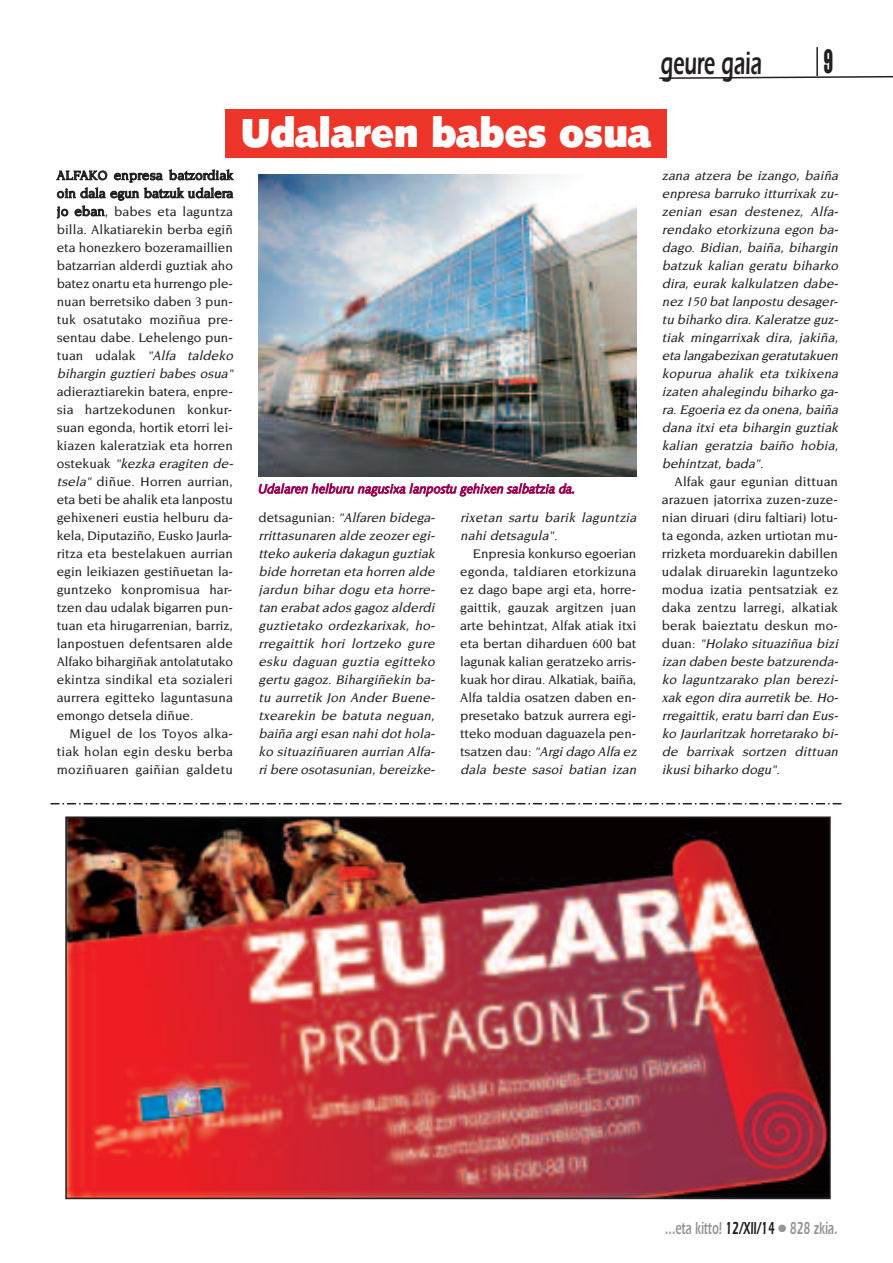
<style>
.page{position:relative;width:893px;height:1263px;background:#fff}
.page>*{position:absolute;margin:0;border:0;box-sizing:border-box;transform-origin:0 0}
.t1{font:900 40.5px "Syntax";color:#fff;scale:.93 1}
.t2{font:600 33px "Itc Eras";color:#231f20;scale:.6 1}
.t3{font:extra-condensed 33px "Helvetica";color:#231f20;scale:.6 1}
.t4{font:600 18px "Itc Eras";color:#939598;scale:.6 1}
.t5{font:500 13.5px/18px "Novarese";color:#231f20}
.t6{font:italic 500 13.5px/18px "Novarese";letter-spacing:.01em;color:#231f20}
.t7{font:italic 12.75px "Syntax";color:#9d0151}
.s1{font-style:italic}
.s2{font-style:normal}
.s3{color:#231f20}
</style>
<div class="page">
<hr style="left:816px;top:47px;width:2px;height:29px;background:#231f20">
<svg style="left:659px;top:75px;width:234px;height:4px"></svg>
<svg style="left:51px;top:803px;width:790px;height:1px"></svg>
<img style="left:259px;top:174px;width:378px;height:303px">
<img style="left:68px;top:819px;width:760px;height:377px">
<div style="left:65px;top:816px;width:766px;height:383px;border:2px solid #231f20"></div>
<div style="left:225px;top:109px;width:442px;height:49px;background:#ee3529"></div>
<h2 class="t2" style="left:661px;top:52px;width:170px">geure gaia</h2>
<h2 class="t3" style="left:824px;top:49px;width:17px">9</h2>
<p class="t5" style="left:57px;top:167px;width:180px">ALFAKO enpresa batzordiak oin dala egun batzuk udalera jo eban, babes eta laguntza billa. Alkatiarekin berba egiñ eta honezkero bozeramaillien batzarrian alderdi guztiak aho batez onartu eta hurrengo ple&shy;nuan berretsiko daben 3 pun&shy;tuk osatutako moziñua pre&shy;sentau dabe. Lehelengo pun&shy;tuan udalak <span class="s1">"Alfa taldeko bihargin guztieri babes osua"</span></p>
<p class="t5" style="left:57px;top:383px;width:180px">adieraztiarekin batera, enpre&shy;sia hartzekodunen konkur&shy;suan egonda, hortik etorri lei&shy;kiazen kaleratziak eta horren ostekuak <span class="s1">"kezka eragiten de&shy;tsela"</span> diñue. Horren aurrian, eta beti be ahalik eta lanpostu gehixeneri eustia helburu da&shy;kela, Diputaziño, Eusko Jaurla&shy;ritza eta bestelakuen aurrian egin leikiazen gestiñuetan la&shy;guntzeko konpromisua har&shy;tzen dau udalak bigarren pun&shy;tuan eta hirugarrenian, barriz, lanpostuen defentsaren alde<br>Alfako bihargiñak antolatutako ekintza sindikal eta sozialeri aurrera egitteko laguntasuna emongo detsela diñue.</p>
<p class="t5" style="left:57px;top:725px;width:178px;text-align:justify;text-indent:13px">Miguel de los Toyos alka&shy;tiak holan egin desku berba moziñuaren gaiñian galdetu</p>
<h1 class="t1" style="left:241px;top:116px;width:442px">Udalaren babes osua</h1>
<p class="t7" style="left:258px;top:484px;width:319px">Udalaren helburu nagusixa lanpostu gehixen salbatzia da.</p>
<p class="t6" style="left:258px;top:509px;width:180px"><span class="s2">detsagunian:</span> "Alfarenbidega&shy;rrittasunaren alde zeozer egi&shy;tteko aukeria dakagun guztiak bide horretan eta horren alde jardun bihar dogu eta horre&shy;tan erabat ados gagoz alderdi guztietako ordezkarixak, ho&shy;rregaittik hori lortzeko gure esku daguan guztia egitteko gertu gagoz. Bihargiñekin ba&shy;tu aurretik Jon Ander Buene&shy;txearekin be batuta neguan, baiña argi esan nahi dot hola&shy;ko situaziñuaren aurrian Alfa&shy;ri bere osotasunian, bereizke-</p>
<p class="t6" style="left:460px;top:509px;width:180px">rixetan sartu barik laguntzia nahi detsagula".</p>
<p class="t5" style="left:460px;top:545px;width:180px;text-indent:13px">Enpresia konkurso egoerian egonda, taldiaren etorkizuna ez dago bape argi eta, horre&shy;gaittik, gauzak argitzen juan arte behintzat, Alfak atiak itxi eta bertan diharduen 600 bat lagunak kalian geratzeko arris&shy;kuak hor dirau. Alkatiak, baiña,<br>Alfa taldia osatzen daben en&shy;presetako batzuk aurrera egi&shy;tteko moduan daguazela pen&shy;tsatzen dau: <span class="s1">"ArgidagoAlfaez dala beste sasoi batian izan</span></p>
<p class="t6" style="left:662px;top:167px;width:180px">zana atzera be izango, baiña enpresa barruko itturrixak zu&shy;zenian esan destenez, Alfa&shy;rendako etorkizuna egon ba&shy;dago. Bidian, baiña, bihargin batzuk kalian geratu biharko dira, eurak kalkulatzen dabe&shy;nez 150 bat lanpostu desager&shy;tu biharko dira. Kaleratze guz&shy;tiak mingarrixak dira, jakiña, eta langabezixan geratutakuen kopurua ahalik eta txikixena izaten ahalegindu biharko ga&shy;ra. Egoeria ez da onena, baiña dana itxi eta bihargin guztiak kalian geratzia baiño hobia, behintzat, bada".</p>
<p class="t5" style="left:662px;top:473px;width:180px;text-indent:13px">Alfak gaur egunian dittuan arazuen jatorrixa zuzen-zuze&shy;nian diruari (diru faltiari) lotu&shy;ta egonda, azken urtiotan mu&shy;rrizketa morduarekin dabillen udalak diruarekin laguntzeko modua izatia pentsatziak ez daka zentzu larregi, alkatiak berak baieztatu deskun mo&shy;d u a n : <span class="s1">"Holako situaziñua bizi izan daben beste batzurenda&shy;ko laguntzarako plan berezi&shy;xak egon dira aurretik be. Ho&shy;rregaittik, eratu barri dan Eus&shy;ko Jaurlaritzak horretarako bi&shy;de barrixak sortzen dittuan ikusi biharko dogu".</span></p>
<h3 class="t4" style="left:665px;top:1222px;width:289px">...eta kitto! <span class="s3">12/XII/14</span> ● 828 zkia.</h3>
</div>
